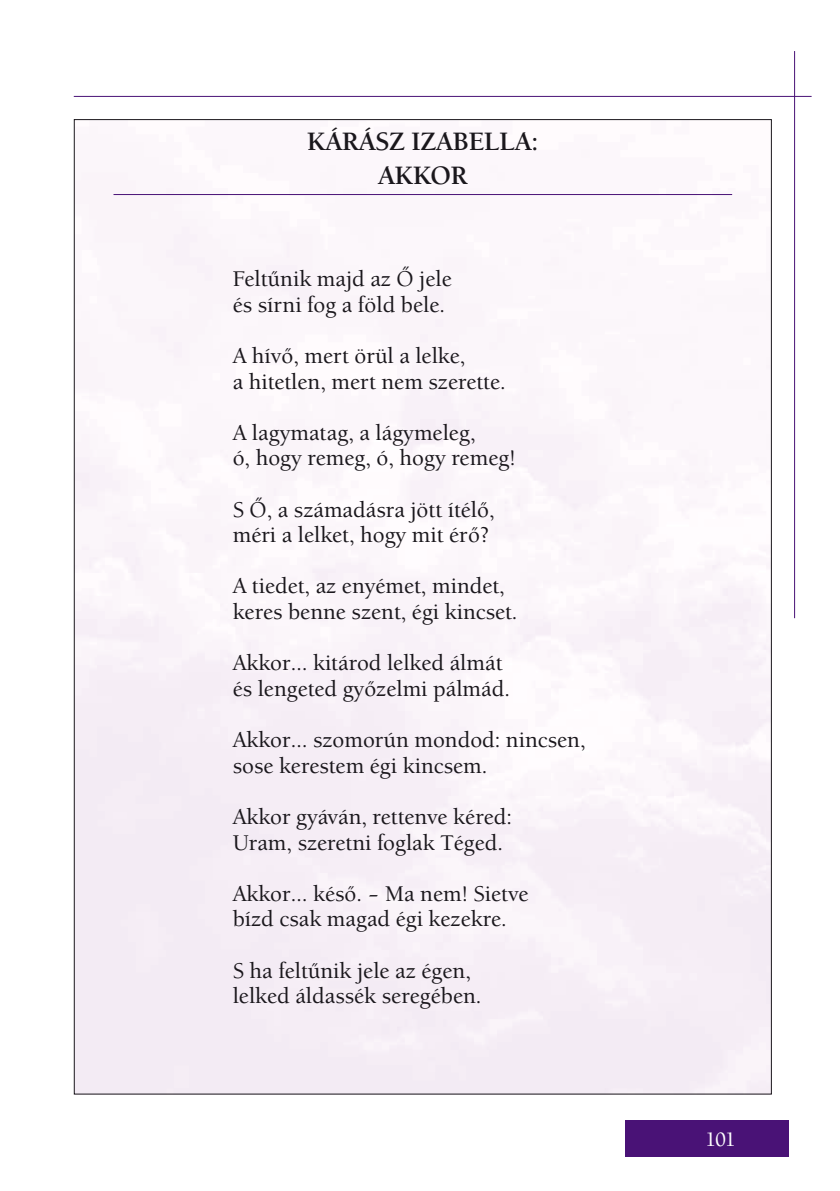
<style>
.page{position:relative;width:840px;height:1191px;background:#fff}
.page>*{position:absolute;margin:0;border:0;box-sizing:border-box;transform-origin:0 0}
.t1{font:700 26px/34px "Berkeley Old Sty Itc TEE";color:#1a171c;text-align:center}
.t2{font:500 22px/25.6px "Berkeley Old Sty Itc TEE";color:#1a171c}
.t3{font:500 20px "Berkeley Old Sty Itc TEE";color:#fff}
</style>
<div class="page">
<img style="left:76px;top:165px;width:693px;height:927px">
<div style="left:624px;top:1120px;width:164px;height:37px;background:#491276"></div>
<hr style="left:74px;top:96px;width:737px;height:1px;background:#491276">
<hr style="left:793px;top:51px;width:1px;height:567px;background:#491276">
<hr style="left:113px;top:194px;width:618px;height:1px;background:#491276">
<p class="t1" style="left:307px;top:124px;width:232px">KÁRÁSZ IZABELLA:<br>AKKOR</p>
<p class="t2" style="left:232px;top:266px;width:220px">Feltűnik majd az Ő jele és sírni fog a föld bele.</p>
<p class="t2" style="left:232px;top:343px;width:274px">A hívő, mert örül a lelke,<br>a hitetlen, mert nem szerette.</p>
<p class="t2" style="left:232px;top:420px;width:284px">A lagymatag, a lágymeleg,<br>ó, hogy remeg, ó, hogy remeg!</p>
<p class="t2" style="left:232px;top:496px;width:263px">S Ő, a számadásra jött ítélő, méri a lelket, hogy mit érő?</p>
<p class="t2" style="left:232px;top:573px;width:286px">A tiedet, az enyémet, mindet, keres benne szent, égi kincset.</p>
<p class="t2" style="left:232px;top:650px;width:278px">Akkor… kitárod lelked álmát és lengeted győzelmi pálmád.</p>
<p class="t2" style="left:232px;top:727px;width:354px">Akkor… szomorún mondod: nincsen, sose kerestem égi kincsem.</p>
<p class="t2" style="left:232px;top:804px;width:281px">Akkor gyáván, rettenve kéred:<br>Uram, szeretni foglak Téged.</p>
<p class="t2" style="left:232px;top:880px;width:297px">Akkor… késő. – Ma nem! Sietve bízd csak magad égi kezekre.</p>
<p class="t2" style="left:232px;top:957px;width:250px">S ha feltűnik jele az égen, lelked áldassék seregében.</p>
<p class="t3" style="left:704px;top:1128px;width:32px">101</p>
</div>
